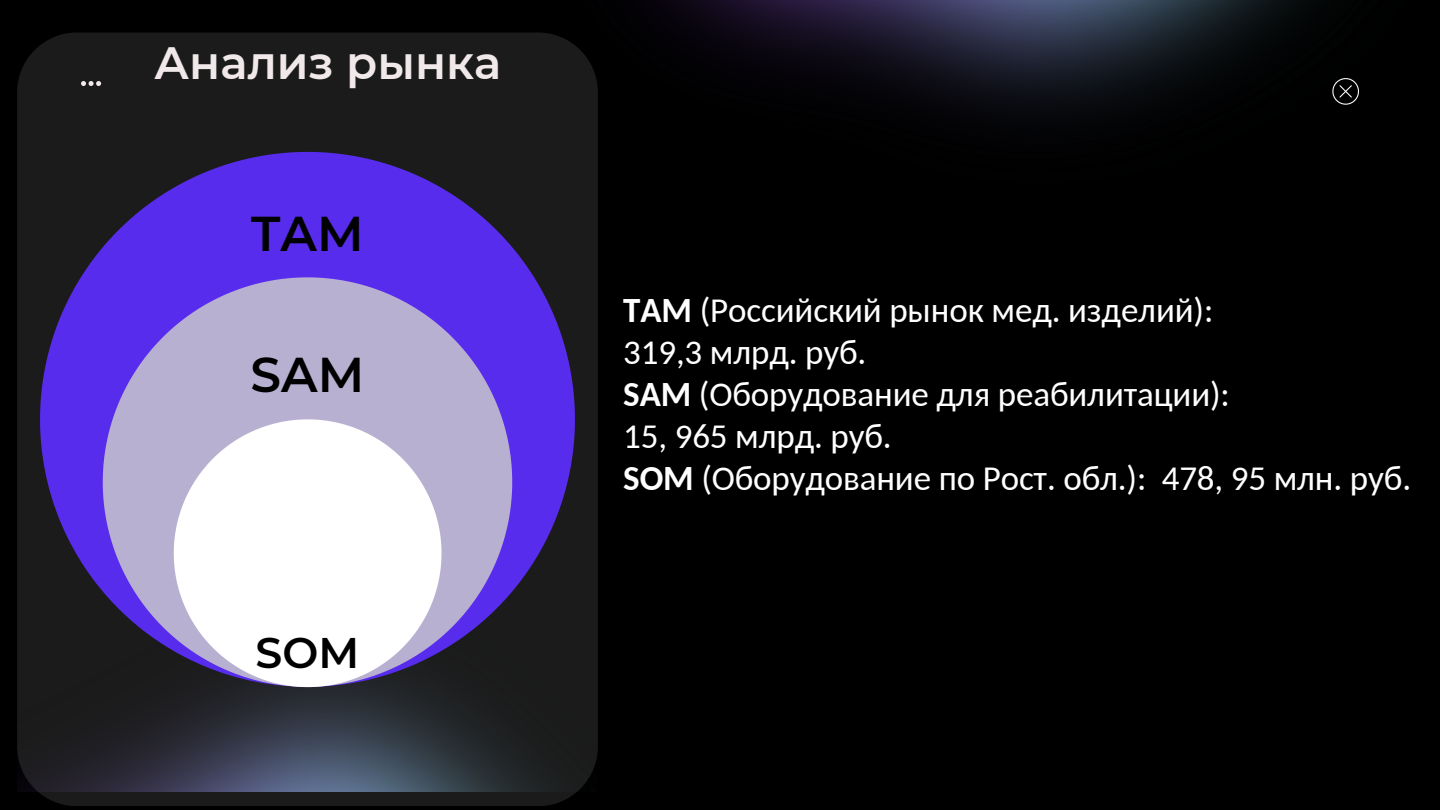
<style>
.page{position:relative;width:1440px;height:810px;background:#000}
.page>*{position:absolute;margin:0;border:0;box-sizing:border-box;transform-origin:0 0}
.t1{font:600 48.8px "Montserrat";color:#000}
.t2{font:600 45.2px "Montserrat";color:#f1e9e9}
.t3{font:600 42.8px "Montserrat";color:#000}
.t4{font:35px "Carlito";letter-spacing:-.005em;color:#fff}
.s1{font-weight:700}
</style>
<div class="page">
<div style="left:17px;top:33px;width:581px;height:773px;background:#1b1b1b;border-radius:60px"></div>
<svg style="left:81px;top:81px;width:20px;height:5px"></svg>
<img style="left:17px;top:687px;width:581px;height:105px">
<svg style="left:40px;top:152px;width:535px;height:440px;fill:#582ced"></svg>
<svg style="left:103px;top:277px;width:409px;height:374px;background:#9988d0"></svg>
<svg style="left:174px;top:419px;width:268px;height:268px;background:#e7e5ed"></svg>
<img style="left:529px;top:0;width:830px;height:189px">
<p class="t2" style="left:154px;top:36px;width:349px">Анализ рынка</p>
<p class="t1" style="left:251px;top:203px;width:114px">TAM</p>
<p class="t1" style="left:251px;top:345px;width:115px">SAM</p>
<p class="t3" style="left:256px;top:627px;width:105px">SOM</p>
<p class="t4" style="left:623px;top:296px;width:592px"><span class="s1">TAM</span> (Российский рынок мед. изделий):</p>
<p class="t4" style="left:623px;top:338px;width:245px">319,3 млрд. руб.</p>
<p class="t4" style="left:623px;top:380px;width:608px"><span class="s1">SAM</span> (Оборудование для реабилитации):</p>
<p class="t4" style="left:623px;top:422px;width:270px">15, 965 млрд. руб.</p>
<p class="t4" style="left:623px;top:464px;width:789px"><span class="s1">SOM</span> (Оборудование по Рост. обл.): 478, 95 млн. руб.</p>
</div>
